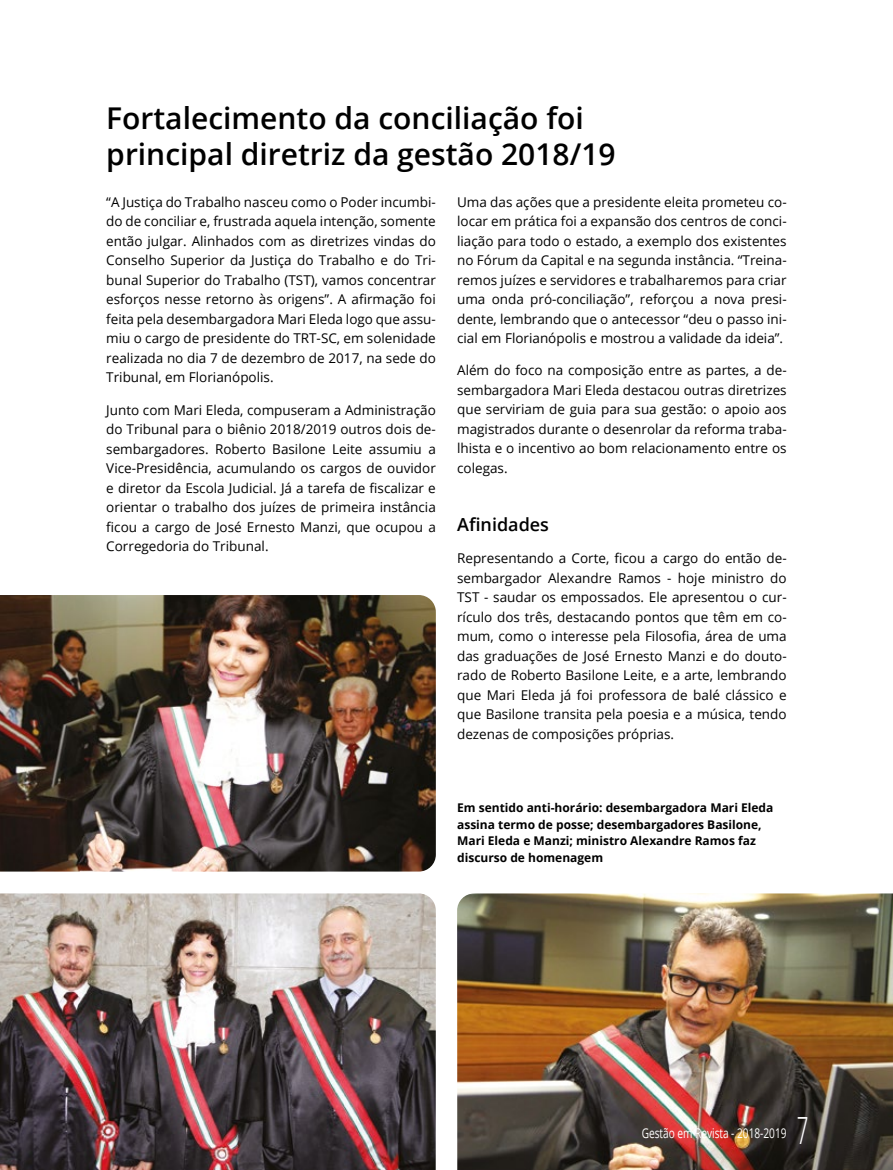
<style>
.page{position:relative;width:893px;height:1170px;background:#fff}
.page>*{position:absolute;margin:0;border:0;box-sizing:border-box;transform-origin:0 0}
.t1{font:300 condensed 37.5px "Open Sans";color:#fff;scale:.75 1}
.t2{font:600 30px/36px "Open Sans";color:#000}
.t3{font:600 18px "Open Sans";color:#000}
.t4{font:13.5px/19.5px "Open Sans";color:#000;text-align:justify}
.t5{font:13.5px "Open Sans";color:#fff;scale:.75 1}
.t6{font:700 12px/16.5px "Open Sans";color:#000}
</style>
<div class="page">
<img style="left:457px;top:893px;width:436px;height:276px">
<img style="left:0;top:893px;width:436px;height:276px">
<img style="left:0;top:595px;width:436px;height:276px">
<h2 class="t2" style="left:106px;top:100px;width:511px">Fortalecimento da conciliação foi principal diretriz da gestão 2018/19</h2>
<p class="t4" style="left:106px;top:192px;width:331px">“A Justiça do Trabalho nasceu como o Poder incumbi&shy;do de conciliar e, frustrada aquela intenção, somente então julgar. Alinhados com as diretrizes vindas do Conselho Superior da Justiça do Trabalho e do Tri&shy;bunal Superior do Trabalho (TST), vamos concentrar esforços nesse retorno às origens”. A afirmação foi feita pela desembargadora Mari Eleda logo que assu&shy;miu o cargo de presidente do TRT-SC, em solenidade realizada no dia 7 de dezembro de 2017, na sede do Tribunal, em Florianópolis.</p>
<p class="t4" style="left:106px;top:399px;width:331px">Junto com Mari Eleda, compuseram a Administração do Tribunal para o biênio 2018/2019 outros dois de&shy;sembargadores. Roberto Basilone Leite assumiu a Vice-Presidência, acumulando os cargos de ouvidor e diretor da Escola Judicial. Já a tarefa de fiscalizar e orientar o trabalho dos juízes de primeira instância ficou a cargo de José Ernesto Manzi, que ocupou a Corregedoria do Tribunal.</p>
<p class="t4" style="left:457px;top:192px;width:331px">Uma das ações que a presidente eleita prometeu co&shy;locar em prática foi a expansão dos centros de conci&shy;liação para todo o estado, a exemplo dos existentes no Fórum da Capital e na segunda instância. “Treina&shy;remos juízes e servidores e trabalharemos para criar uma onda pró-conciliação”, reforçou a nova presi&shy;dente, lembrando que o antecessor “deu o passo ini&shy;cial em Florianópolis e mostrou a validade da ideia”.</p>
<p class="t4" style="left:457px;top:360px;width:331px">Além do foco na composição entre as partes, a de&shy;sembargadora Mari Eleda destacou outras diretrizes que serviriam de guia para sua gestão: o apoio aos magistrados durante o desenrolar da reforma traba&shy;lhista e o incentivo ao bom relacionamento entre os colegas.</p>
<h3 class="t3" style="left:457px;top:512px;width:93px">Afinidades</h3>
<p class="t4" style="left:457px;top:548px;width:331px">Representando a Corte, ficou a cargo do então de&shy;sembargador Alexandre Ramos - hoje ministro do TST - saudar os empossados. Ele apresentou o cur&shy;rículo dos três, destacando pontos que têm em co&shy;mum, como o interesse pela Filosofia, área de uma das graduações de José Ernesto Manzi e do douto&shy;rado de Roberto Basilone Leite, e a arte, lembrando que Mari Eleda já foi professora de balé clássico e que Basilone transita pela poesia e a música, tendo dezenas de composições próprias.</p>
<p class="t6" style="left:457px;top:799px;width:318px">Em sentido anti-horário: desembargadora Mari Eleda assina termo de posse; desembargadores Basilone, Mari Eleda e Manzi; ministro Alexandre Ramos faz discurso de homenagem</p>
<p class="t5" style="left:642px;top:1124px;width:195px">Gestão em Revista - 2018-2019</p>
<h1 class="t1" style="left:797px;top:1105px;width:16px">7</h1>
</div>
